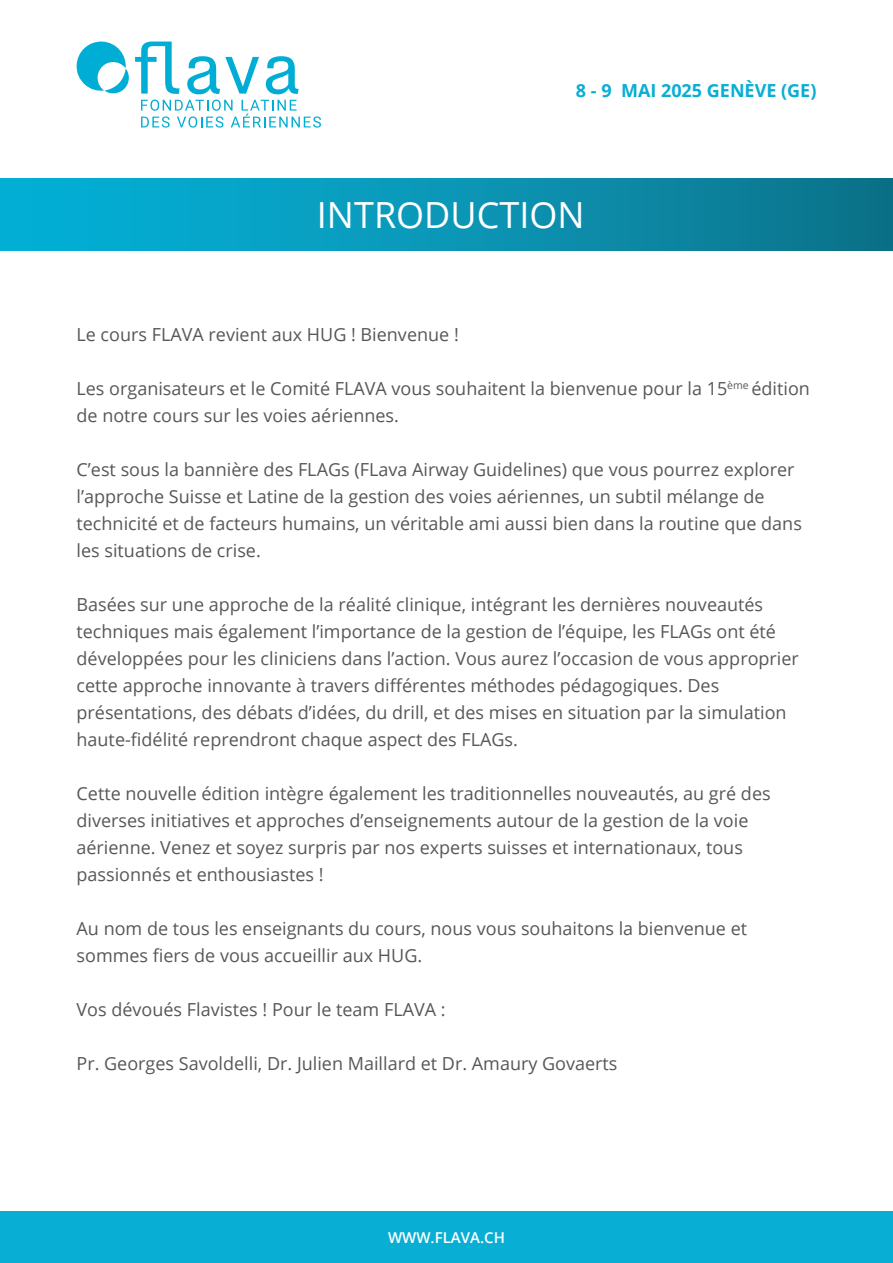
<style>
.page{position:relative;width:893px;height:1263px;background:#fff}
.page>*{position:absolute;margin:0;border:0;box-sizing:border-box;transform-origin:0 0}
.t1{font:36px "Open Sans";color:#fff}
.t2{font:18px/27px "Open Sans";color:#575756}
.t3{font:700 18px "Open Sans";color:#08aed4}
.t4{font:600 15px "Open Sans";color:#fff}
</style>
<div class="page">
<div style="left:0;top:178px;width:893px;height:72px;background:linear-gradient(to right,#04b4dc,#0e748c)"></div>
<div style="left:0;top:1212px;width:893px;height:51px;background:#08aed4"></div>
<svg style="left:77px;top:42px;width:244px;height:86px"></svg>
<p class="t3" style="left:576px;top:78px;width:242px">8 - 9 MAI 2025 GENÈVE (GE)</p>
<p class="t1" style="left:317px;top:191px;width:269px">INTRODUCTION</p>
<p class="t2" style="left:77px;top:320px;width:384px">Le cours FLAVA revient aux HUG ! Bienvenue !</p>
<p class="t2" style="left:77px;top:374px;width:735px">Les organisateurs et le Comité FLAVA vous souhaitent la bienvenue pour la 15<sup>ème</sup> édition de notre cours sur les voies aériennes.</p>
<p class="t2" style="left:77px;top:455px;width:727px">C’est sous la bannière des FLAGs (FLava Airway Guidelines) que vous pourrez explorer l’approche Suisse et Latine de la gestion des voies aériennes, un subtil mélange de technicité et de facteurs humains, un véritable ami aussi bien dans la routine que dans les situations de crise.</p>
<p class="t2" style="left:77px;top:590px;width:724px">Basées sur une approche de la réalité clinique, intégrant les dernières nouveautés techniques mais également l’importance de la gestion de l’équipe, les FLAGs ont été développées pour les cliniciens dans l’action. Vous aurez l’occasion de vous approprier cette approche innovante à travers différentes méthodes pédagogiques. Des présentations, des débats d’idées, du drill, et des mises en situation par la simulation haute-fidélité reprendront chaque aspect des FLAGs.</p>
<p class="t2" style="left:77px;top:779px;width:696px">Cette nouvelle édition intègre également les traditionnelles nouveautés, au gré des diverses initiatives et approches d’enseignements autour de la gestion de la voie aérienne. Venez et soyez surpris par nos experts suisses et internationaux, tous passionnés et enthousiastes !</p>
<p class="t2" style="left:77px;top:914px;width:672px">Au nom de tous les enseignants du cours, nous vous souhaitons la bienvenue et sommes fiers de vous accueillir aux HUG.</p>
<p class="t2" style="left:77px;top:995px;width:371px">Vos dévoués Flavistes ! Pour le team FLAVA :</p>
<p class="t2" style="left:77px;top:1049px;width:542px">Pr. Georges Savoldelli, Dr. Julien Maillard et Dr. Amaury Govaerts</p>
<p class="t4" style="left:388px;top:1227px;width:118px">WWW.FLAVA.CH</p>
</div>
